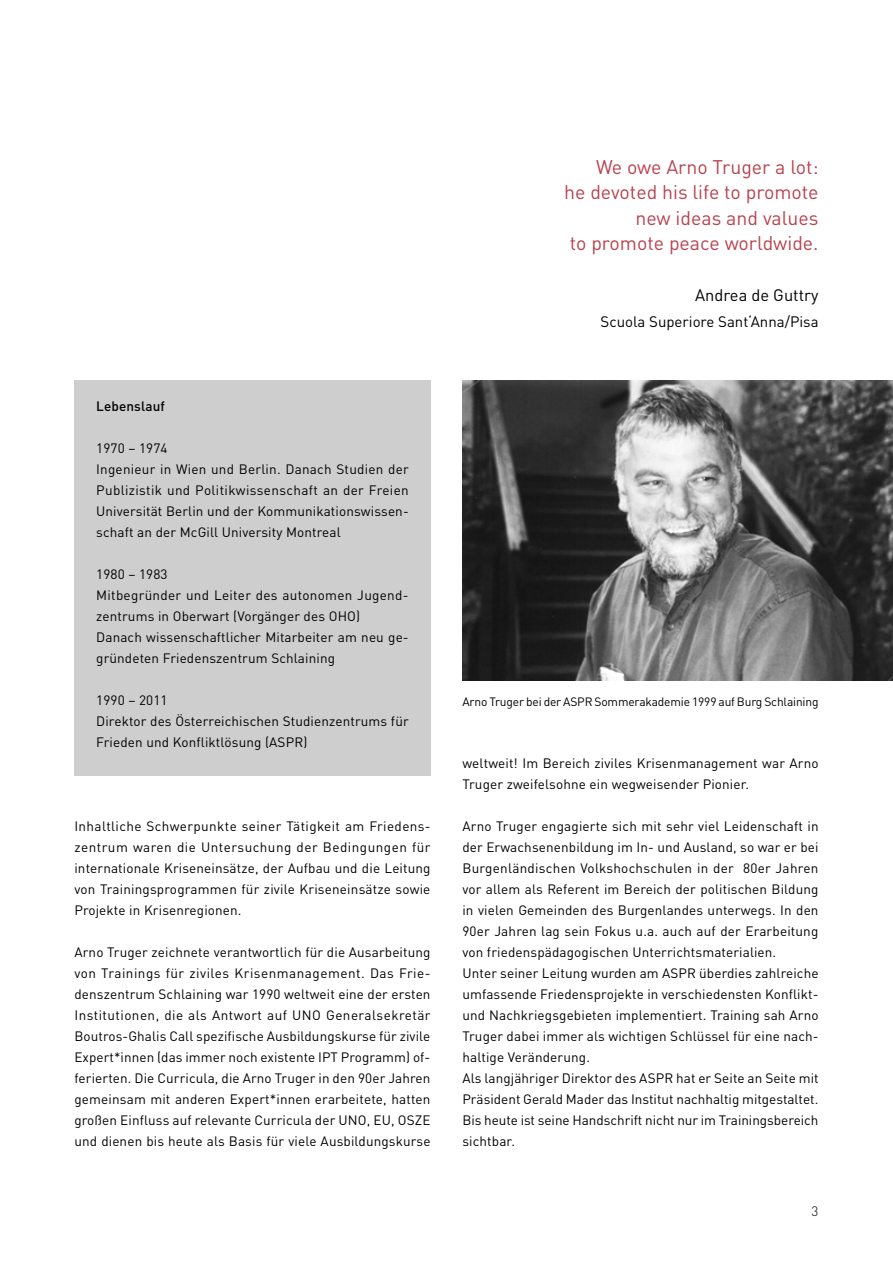
<style>
.page{position:relative;width:893px;height:1263px;background:#fff}
.page>*{position:absolute;margin:0;border:0;box-sizing:border-box;transform-origin:0 0}
.t1{font:19.5px/25.5px "DIN Pro";color:#b8434f;text-align:right}
.t2{font:16.5px "DIN Pro";color:#000}
.t3{font:15px "DIN Pro";color:#000}
.t4{font:13.5px/21px "DIN Pro";letter-spacing:.01em;color:#000}
.t5{font:500 13.5px "DIN Pro";letter-spacing:.01em;color:#000}
.t6{font:300 13.5px "DIN Pro";color:#000}
.t7{font:12px "DIN Pro";letter-spacing:-.015em;color:#000}
</style>
<div class="page">
<div style="left:74px;top:380px;width:357px;height:396px;background:#cecece"></div>
<img style="left:462px;top:380px;width:431px;height:300px">
<p class="t5" style="left:96px;top:395px;width:70px">Lebenslauf</p>
<p class="t4" style="left:96px;top:436px;width:314px">1970 – 1974<br>Ingenieur in Wien und Berlin. Danach Studien der Publizistik und Politikwissenschaft an der Freien Universität Berlin und der Kommunikationswissen&shy;schaft an der McGill University Montreal</p>
<p class="t4" style="left:96px;top:562px;width:314px">1980 – 1983<br>Mitbegründer und Leiter des autonomen Jugend&shy;zentrums in Oberwart (Vorgänger des OHO)<br>Danach wissenschaftlicher Mitarbeiter am neu ge&shy;gründeten Friedenszentrum Schlaining</p>
<p class="t4" style="left:96px;top:688px;width:314px">1990 – 2011<br>Direktor des Österreichischen Studienzentrums für<br>Frieden und Konfliktlösung (ASPR)</p>
<p class="t4" style="left:74px;top:814px;width:358px;text-align:justify">Inhaltliche Schwerpunkte seiner Tätigkeit am Friedens&shy;zentrum waren die Untersuchung der Bedingungen für internationale Kriseneinsätze, der Aufbau und die Leitung von Trainingsprogrammen für zivile Kriseneinsätze sowie Projekte in Krisenregionen.</p>
<p class="t4" style="left:74px;top:940px;width:358px;text-align:justify">Arno Truger zeichnete verantwortlich für die Ausarbeitung von Trainings für ziviles Krisenmanagement. Das Frie&shy;denszentrum Schlaining war 1990 weltweit eine der ersten Institutionen, die als Antwort auf UNO Generalsekretär Boutros-Ghalis Call spezifische Ausbildungskurse für zivile Expert*innen (das immer noch existente IPT Programm) of&shy;ferierten. Die Curricula, die Arno Truger in den 90er Jahren gemeinsam mit anderen Expert*innen erarbeitete, hatten großen Einfluss auf relevante Curricula der UNO, EU, OSZE und dienen bis heute als Basis für viele Ausbildungskurse</p>
<h1 class="t1" style="left:564px;top:152px;width:256px">We owe Arno Truger a lot:<br>he devoted his life to promote new ideas and values<br>to promote peace worldwide.</h1>
<p class="t2" style="left:695px;top:282px;width:125px">Andrea de Guttry</p>
<p class="t3" style="left:601px;top:309px;width:219px">Scuola Superiore Sant‘Anna/Pisa</p>
<p class="t7" style="left:462px;top:692px;width:358px">Arno Truger bei der ASPR Sommerakademie 1999 auf Burg Schlaining</p>
<p class="t4" style="left:462px;top:751px;width:358px">weltweit! Im Bereich ziviles Krisenmanagement war Arno<br>Truger zweifelsohne ein wegweisender Pionier.</p>
<p class="t4" style="left:462px;top:814px;width:358px">Arno Truger engagierte sich mit sehr viel Leidenschaft in der Erwachsenenbildung im In- und Ausland, so war er bei Burgenländischen Volkshochschulen in der 80er Jahren vor allem als Referent im Bereich der politischen Bildung in vielen Gemeinden des Burgenlandes unterwegs. In den 90er Jahren lag sein Fokus u.a. auch auf der Erarbeitung von friedenspädagogischen Unterrichtsmaterialien.<br>Unter seiner Leitung wurden am ASPR überdies zahlreiche umfassende Friedensprojekte in verschiedensten Konflikt&shy;und Nachkriegsgebieten implementiert. Training sah Arno Truger dabei immer als wichtigen Schlüssel für eine nach&shy;haltige Veränderung.<br>Als langjähriger Direktor des ASPR hat er Seite an Seite mit Präsident Gerald Mader das Institut nachhaltig mitgestaltet.<br>Bis heute ist seine Handschrift nicht nur im Trainingsbereich sichtbar.</p>
<p class="t6" style="left:812px;top:1200px;width:8px">3</p>
</div>
